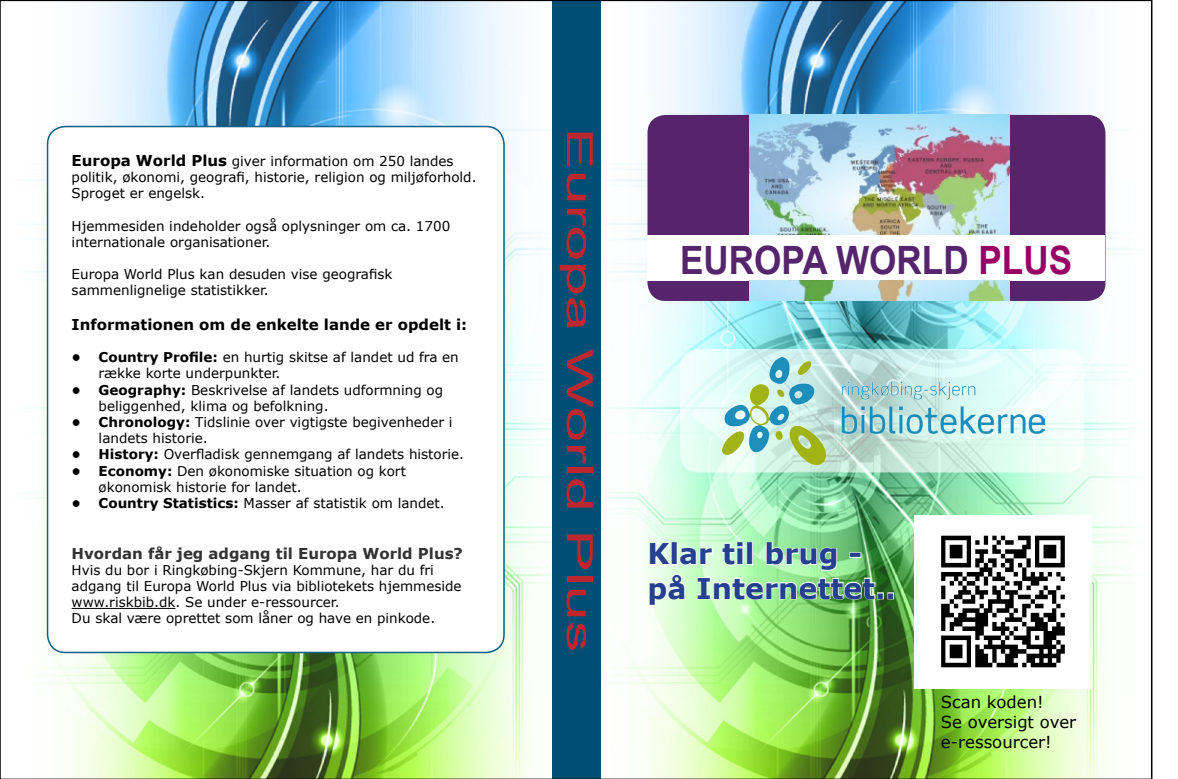
<style>
.page{position:relative;width:1178px;height:779px;background:#fff}
.page>*{position:absolute;margin:0;border:0;box-sizing:border-box;transform-origin:0 0}
.t1{font:700 39px "Arial";color:#56246c;scale:.9 1}
.t2{font:36px "Arial";color:#bf272e;scale:1.75 1}
.t3{font:700 28.5px/34.2px "Verdana";color:#25408f}
.t4{font:16.5px/19.8px "Verdana";color:#000}
.t5{font:700 15px "Verdana";color:#000}
.t6{font:700 15px "Verdana";color:#333}
.t7{font:13.5px/16.2px "Verdana";color:#000}
.s1{font-weight:700;font-size:15px}
.s2{font-weight:700}
.s3{color:#906}
</style>
<div class="page">
<img style="left:0;top:0;width:1152px;height:778px">
<img style="left:750px;top:115px;width:259px;height:120px">
<div style="left:647px;top:235px;width:458px;height:45px;background:#fff"></div>
<img style="left:750px;top:280px;width:259px;height:21px">
<img style="left:915px;top:514px;width:176px;height:174px">
<svg style="left:648px;top:541px;width:228px;height:64px"></svg>
<div style="left:877px;top:592px;width:7px;height:7px;border:2px solid #fff"></div>
<div style="left:887px;top:592px;width:7px;height:7px;border:2px solid #fff"></div>
<p class="t7" style="left:72px;top:152px;width:406px"><span class="s1">Europa World Plus</span> giver information om 250 landes politik, økonomi, geografi, historie, religion og miljøforhold.<br>Sproget er engelsk.</p>
<p class="t7" style="left:72px;top:217px;width:380px">Hjemmesiden indeholder også oplysninger om ca. 1700 internationale organisationer.</p>
<p class="t7" style="left:72px;top:265px;width:322px">Europa World Plus kan desuden vise geografisk sammenlignelige statistikker.</p>
<p class="t5" style="left:72px;top:314px;width:397px">Informationen om de enkelte lande er opdelt i:</p>
<p class="t7" style="left:99px;top:348px;width:362px;text-indent:-27px"><span class="s2">• Country Profile:</span> en hurtig skitse af landet ud fra en række korte underpunkter.</p>
<p class="t7" style="left:99px;top:381px;width:346px;text-indent:-27px"><span class="s2">• Geography:</span> Beskrivelse af landets udformning og beliggenhed, klima og befolkning.</p>
<p class="t7" style="left:99px;top:413px;width:355px;text-indent:-27px"><span class="s2">• Chronology:</span> Tidslinie over vigtigste begivenheder i landets historie.</p>
<p class="t7" style="left:72px;top:445px;width:394px"><span class="s2">• History:</span> Overfladisk gennemgang af landets historie.</p>
<p class="t7" style="left:99px;top:462px;width:309px;text-indent:-27px"><span class="s2">• Economy:</span> Den økonomiske situation og kort økonomisk historie for landet.</p>
<p class="t7" style="left:72px;top:494px;width:375px"><span class="s2">• Country Statistics:</span> Masser af statistik om landet.</p>
<p class="t6" style="left:72px;top:543px;width:393px">Hvordan får jeg adgang til Europa World Plus?</p>
<p class="t7" style="left:72px;top:561px;width:391px">Hvis du bor i Ringkøbing-Skjern Kommune, har du fri adgang til Europa World Plus via bibliotekets hjemmeside www.riskbib.dk. Se under e-ressourcer.<br>Du skal være oprettet som låner og have en pinkode.</p>
<h2 class="t2" style="left:603px;top:128px;width:301px;rotate:90deg">Europa World Plus</h2>
<h1 class="t1" style="left:680px;top:234px;width:437px">EUROPA WORLD <span class="s3">PLUS</span></h1>
<h3 class="t3" style="left:647px;top:535px;width:250px">Klar til brug - på Internettet..</h3>
<p class="t4" style="left:941px;top:691px;width:137px">Scan koden!<br>Se oversigt over e-ressourcer!</p>
</div>
